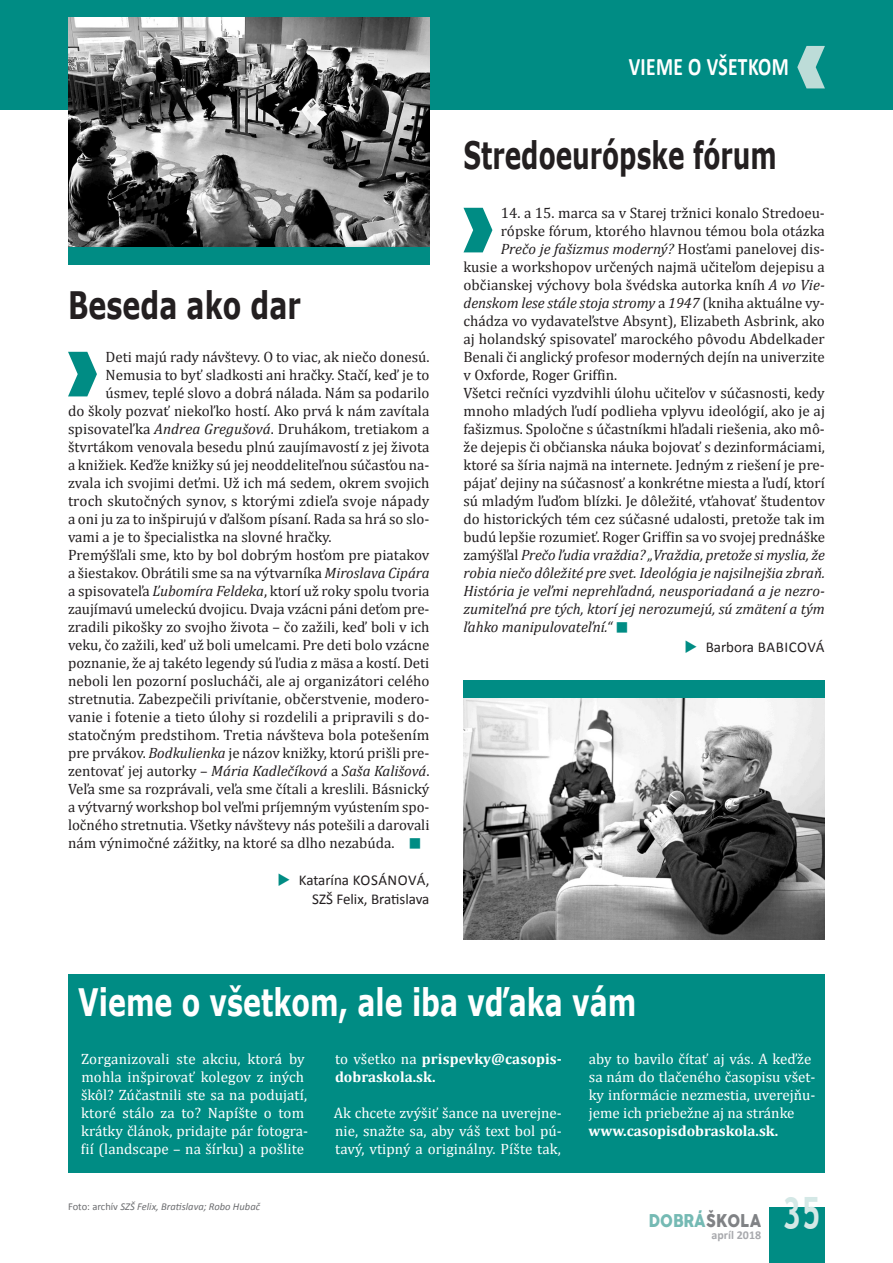
<style>
.page{position:relative;width:893px;height:1263px;background:#fff}
.page>*{position:absolute;margin:0;border:0;box-sizing:border-box;transform-origin:0 0}
.t1{font:700 44.55px "Trebuchet MS";color:#d4e8e6;scale:.74 1}
.Titulok_-_veľký_biel{font:700 37.8px "Verdana";color:#fff;scale:.71 1}
.Titulok_-_veľký_čier{font:700 37.8px "Verdana";color:#231f20;scale:.66 1}
.Titulok_-_veľký_čier-2{font:700 37.8px "Verdana";color:#231f20;scale:.71 1}
.Názov_pravidelnej_ru{font:700 25.35px "Calibri";letter-spacing:.02em;color:#fff;scale:.77 1}
.t2{font:17.25px "COCOGOOSE";color:#75bab4;scale:.87 1}
.Článok_-_základný_te{font:15px/18px "Cambria";color:#231f20;text-align:justify}
.Článok_-_základný_te-2{font:15px/18px "Cambria";color:#fff}
.Článok_-_základný_te-3{font:italic 15px "Cambria";color:#231f20}
.Článok_-_základný_te-4{font:700 15px/18px "Cambria";color:#fff}
.t3{font:15px/19.5px "Calibri";color:#231f20;text-align:right}
.t4{font:700 12px "Calibri";color:#a8a9ad}
.Fotografia_-_zdroj{font:italic 10.5px "Calibri";color:#6c6d70}
.s1{font-style:italic}
.s2{color:#008c84}
.s3{font-style:normal}
.s4{font-weight:400}
.s5{color:#808285}
</style>
<div class="page">
<div style="left:0;top:0;width:893px;height:110px;background:#008c84"></div>
<svg style="left:68px;top:352px;width:29px;height:44px"></svg>
<svg style="left:797px;top:46px;width:28px;height:42px"></svg>
<svg style="left:463px;top:208px;width:29px;height:44px"></svg>
<div style="left:68px;top:974px;width:757px;height:198px;background:#008c84"></div>
<div style="left:68px;top:246px;width:361px;height:18px;background:#008c84"></div>
<div style="left:463px;top:681px;width:362px;height:18px;background:#008c84"></div>
<img style="left:68px;top:17px;width:361px;height:229px">
<img style="left:463px;top:699px;width:362px;height:241px">
<div style="left:770px;top:1208px;width:55px;height:55px;background:#008c84"></div>
<p class="Titulok_-_veľký_čier-2" style="left:68px;top:278px;width:329px">Beseda ako dar</p>
<p class="Článok_-_základný_te" style="left:105px;top:348px;width:326px">Deti majú rady návštevy. O to viac, ak niečo donesú.</p>
<p class="Článok_-_základný_te" style="left:105px;top:366px;width:325px">Nemusia to byť sladkosti ani hračky. Stačí, keď je to</p>
<p class="Článok_-_základný_te" style="left:105px;top:384px;width:325px">úsmev, teplé slovo a dobrá nálada. Nám sa podarilo</p>
<p class="Článok_-_základný_te" style="left:68px;top:402px;width:363px">do školy pozvať niekoľko hostí. Ako prvá k nám zavítala</p>
<p class="Článok_-_základný_te" style="left:68px;top:420px;width:363px">spisovateľka <span class="s1">Andrea Gregušová</span>. Druhákom, tretiakom a</p>
<p class="Článok_-_základný_te" style="left:68px;top:438px;width:363px">štvrtákom venovala besedu plnú zaujímavostí z jej života</p>
<p class="Článok_-_základný_te" style="left:68px;top:456px;width:363px">a knižiek. Keďže knižky sú jej neoddeliteľnou súčasťou na-</p>
<p class="Článok_-_základný_te" style="left:68px;top:474px;width:363px">zvala ich svojimi deťmi. Už ich má sedem, okrem svojich</p>
<p class="Článok_-_základný_te" style="left:68px;top:492px;width:363px">troch skutočných synov, s ktorými zdieľa svoje nápady</p>
<p class="Článok_-_základný_te" style="left:68px;top:510px;width:363px">a oni ju za to inšpirujú v ďalšom písaní. Rada sa hrá so slo-</p>
<p class="Článok_-_základný_te" style="left:68px;top:528px;width:265px">vami a je to špecialistka na slovné hračky.</p>
<p class="Článok_-_základný_te" style="left:68px;top:546px;width:363px">Premýšľali sme, kto by bol dobrým hosťom pre piatakov a šiestakov. Obrátili sme sa na výtvarníka <span class="s1">Miroslava Cipára </span>a spisovateľa <span class="s1">Ľubomíra Feldeka</span>, ktorí už roky spolu tvoria zaujímavú umeleckú dvojicu. Dvaja vzácni páni deťom pre&shy;zradili pikošky zo svojho života – čo zažili, keď boli v ich veku, čo zažili, keď už boli umelcami. Pre deti bolo vzácne poznanie, že aj takéto legendy sú ľudia z mäsa a kostí. Deti neboli len pozorní poslucháči, ale aj organizátori celého stretnutia. Zabezpečili privítanie, občerstvenie, modero&shy;vanie i fotenie a tieto úlohy si rozdelili a pripravili s do&shy;statočným predstihom. Tretia návšteva bola potešením pre prvákov. <span class="s1">Bodkulienka</span> je názov knižky, ktorú prišli pre&shy;zentovať jej autorky – <span class="s1">Mária Kadlečíková</span> a <span class="s1">Saša Kališová</span>.<br>Veľa sme sa rozprávali, veľa sme čítali a kreslili. Básnický a výtvarný workshop bol veľmi príjemným vyústením spo&shy;ločného stretnutia. Všetky návštevy nás potešili a darovali nám výnimočné zážitky, na ktoré sa dlho nezabúda. <span class="s2">■</span></p>
<p class="t3" style="left:299px;top:870px;width:132px">Katarína KOSÁNOVÁ,<br>SZŠ Felix, Bratislava</p>
<p class="Názov_pravidelnej_ru" style="left:629px;top:51px;width:209px">VIEME O VŠETKOM</p>
<p class="Titulok_-_veľký_čier" style="left:463px;top:129px;width:476px">Stredoeurópske fórum</p>
<p class="Článok_-_základný_te" style="left:501px;top:204px;width:325px">14. a 15. marca sa v Starej tržnici konalo Stredoeu-</p>
<p class="Článok_-_základný_te" style="left:501px;top:222px;width:325px">rópske fórum, ktorého hlavnou témou bola otázka</p>
<p class="Článok_-_základný_te-3" style="left:501px;top:238px;width:325px">Prečo je fašizmus moderný? <span class="s3">Hosťami panelovej dis-</span></p>
<p class="Článok_-_základný_te" style="left:463px;top:258px;width:363px">kusie a workshopov určených najmä učiteľom dejepisu a</p>
<p class="Článok_-_základný_te" style="left:463px;top:276px;width:363px">občianskej výchovy bola švédska autorka kníh <span class="s1">A vo Vie-</span></p>
<p class="Článok_-_základný_te-3" style="left:463px;top:292px;width:363px">denskom lese stále stoja stromy <span class="s3">a</span> 1947 <span class="s3">(kniha aktuálne vy-</span></p>
<p class="Článok_-_základný_te" style="left:463px;top:312px;width:363px">chádza vo vydavateľstve Absynt), Elizabeth Asbrink, ako</p>
<p class="Článok_-_základný_te" style="left:463px;top:330px;width:363px">aj holandský spisovateľ marockého pôvodu Abdelkader</p>
<p class="Článok_-_základný_te" style="left:463px;top:348px;width:363px">Benali či anglický profesor moderných dejín na univerzite</p>
<p class="Článok_-_základný_te" style="left:463px;top:366px;width:155px">v Oxforde, Roger Griffin.</p>
<p class="Článok_-_základný_te" style="left:463px;top:384px;width:363px">Všetci rečníci vyzdvihli úlohu učiteľov v súčasnosti, kedy mnoho mladých ľudí podlieha vplyvu ideológií, ako je aj fašizmus. Spoločne s účastníkmi hľadali riešenia, ako mô&shy;že dejepis či občianska náuka bojovať s dezinformáciami, ktoré sa šíria najmä na internete. Jedným z riešení je pre&shy;pájať dejiny na súčasnosť a konkrétne miesta a ľudí, ktorí sú mladým ľuďom blízki. Je dôležité, vťahovať študentov do historických tém cez súčasné udalosti, pretože tak im budú lepšie rozumieť. Roger Griffin sa vo svojej prednáške zamýšľal <span class="s1">Prečo ľudia vraždia? „Vraždia, pretože si myslia, že robia niečo dôležité pre svet. Ideológia je najsilnejšia zbraň.<br>História je veľmi neprehľadná, neusporiadaná a je nezro&shy;zumiteľná pre tých, ktorí jej nerozumejú, sú zmätení a tým ľahko manipulovateľní.“</span> <span class="s2">■</span></p>
<p class="t3" style="left:706px;top:637px;width:120px">Barbora BABICOVÁ</p>
<p class="Titulok_-_veľký_biel" style="left:78px;top:976px;width:787px">Vieme o všetkom, ale iba vďaka vám</p>
<p class="Článok_-_základný_te-2" style="left:81px;top:1050px;width:229px">Zorganizovali ste akciu, ktorá by mohla inšpirovať kolegov z iných škôl? Zúčastnili ste sa na podujatí, ktoré stálo za to? Napíšte o tom krátky článok, pridajte pár fotogra&shy;fií (landscape – na šírku) a pošlite</p>
<p class="Článok_-_základný_te-4" style="left:335px;top:1050px;width:228px"><span class="s4">to všetko na</span> prispevky@casopis&shy;dobraskola.sk.</p>
<p class="Článok_-_základný_te-2" style="left:589px;top:1050px;width:228px">aby to bavilo čítať aj vás. A keďže sa nám do tlačeného časopisu všet&shy;ky informácie nezmestia, uverejňu&shy;jeme ich priebežne aj na stránke</p>
<p class="Článok_-_základný_te-4" style="left:589px;top:1122px;width:191px">www.casopisdobraskola.sk.</p>
<p class="Článok_-_základný_te-2" style="left:334px;top:1104px;width:229px;text-align:justify">Ak chcete zvýšiť šance na uverejne&shy;nie, snažte sa, aby váš text bol pú&shy;tavý, vtipný a originálny. Píšte tak,</p>
<p class="Fotografia_-_zdroj" style="left:68px;top:1199px;width:194px"><span class="s3">Foto: archív</span> SZŠ Felix, Bratislava; Robo Hubač</p>
<p class="t2" style="left:649px;top:1208px;width:131px">DOBRÁ<span class="s5">ŠKOLA</span></p>
<p class="t4" style="left:712px;top:1228px;width:51px">apríl 2018</p>
<h1 class="t1" style="left:782px;top:1185px;width:54px">35</h1>
</div>
